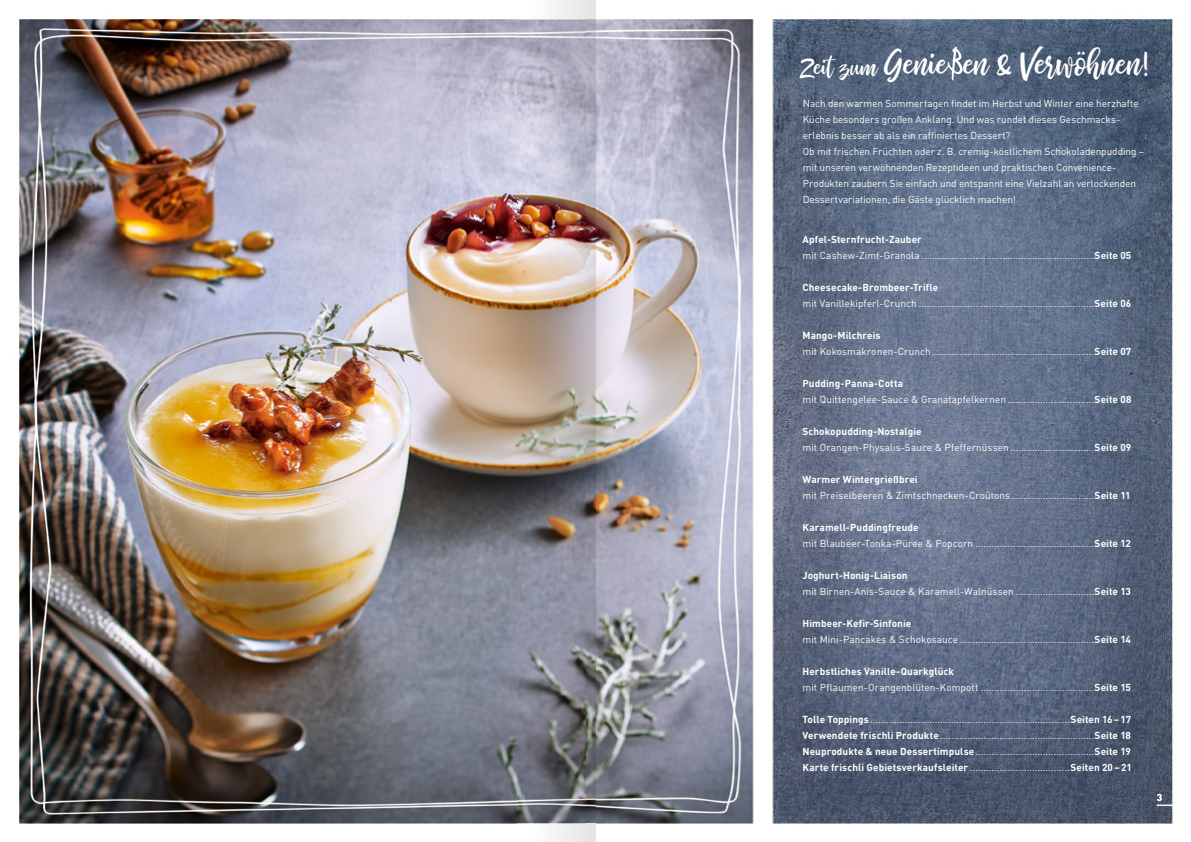
<style>
.page{position:relative;width:1191px;height:842px;background:#fff}
.page>*{position:absolute;margin:0;border:0;box-sizing:border-box;transform-origin:0 0}
.t1{font:31.4px "bhatoshine";color:#fff}
.t2{font:10px/16px "DIN Pro";letter-spacing:.005em;color:#fff}
.t3{font:700 10px "DIN Pro";color:#fff}
.s1{font-size:22.5px}
.s2{font-weight:700}
</style>
<div class="page">
<img style="left:19px;top:0;width:1154px;height:842px">
<hr style="left:1156px;top:805px;width:35px;height:1px;background:#fff">
<svg style="left:945px;top:47px;width:18px;height:33px"></svg>
<p class="t1" style="left:802px;top:40px;width:351px"><span class="s1">Zeit zum</span> Genie en &amp; Verwöhnen!</p>
<p class="t2" style="left:802px;top:94px;width:343px">Nach den warmen Sommertagen findet im Herbst und Winter eine herzhafte Küche besonders großen Anklang. Und was rundet dieses Geschmacks&shy;erlebnis besser ab als ein raffiniertes Dessert?<br>Ob mit frischen Früchten oder z. B. cremig-köstlichem Schokoladenpudding – mit unseren verwöhnenden Rezeptideen und praktischen Convenience-Produkten zaubern Sie einfach und entspannt eine Vielzahl an verlockenden Dessertvariationen, die Gäste glücklich machen!</p>
<p class="t2" style="left:802px;top:230px;width:330px"><span class="s2">Apfel-Sternfrucht-Zauber<br></span>mit Cashew-Zimt-Granola ................................................................<span class="s2">Seite 05</span></p>
<p class="t2" style="left:802px;top:278px;width:330px"><span class="s2">Cheesecake-Brombeer-Trifle<br></span>mit Vanillekipferl-Crunch .................................................................<span class="s2">Seite 06</span></p>
<p class="t2" style="left:802px;top:326px;width:330px"><span class="s2">Mango-Milchreis<br></span>mit Kokosmakronen-Crunch ............................................................<span class="s2">Seite 07</span></p>
<p class="t2" style="left:802px;top:374px;width:330px"><span class="s2">Pudding-Panna-Cotta<br></span>mit Quittengelee-Sauce &amp; Granatapfelkernen ................................<span class="s2">Seite 08</span></p>
<p class="t2" style="left:802px;top:422px;width:330px"><span class="s2">Schokopudding-Nostalgie<br></span>mit Orangen-Physalis-Sauce &amp; Pfeffernüssen ...............................<span class="s2">Seite 09</span></p>
<p class="t2" style="left:802px;top:470px;width:329px"><span class="s2">Warmer Wintergrießbrei<br></span>mit Preiselbeeren &amp; Zimtschnecken-Croûtons ...............................<span class="s2">Seite 11</span></p>
<p class="t2" style="left:802px;top:518px;width:330px"><span class="s2">Karamell-Puddingfreude<br></span>mit Blaubeer-Tonka-Püree &amp; Popcorn ............................................<span class="s2">Seite 12</span></p>
<p class="t2" style="left:802px;top:566px;width:330px"><span class="s2">Joghurt-Honig-Liaison<br></span>mit Birnen-Anis-Sauce &amp; Karamell-Walnüssen .............................<span class="s2">Seite 13</span></p>
<p class="t2" style="left:802px;top:614px;width:330px"><span class="s2">Himbeer-Kefir-Sinfonie<br></span>mit Mini-Pancakes &amp; Schokosauce ..................................................<span class="s2">Seite 14</span></p>
<p class="t2" style="left:802px;top:662px;width:330px"><span class="s2">Herbstliches Vanille-Quarkglück<br></span>mit Pflaumen-Orangenblüten-Kompott ..........................................<span class="s2">Seite 15</span></p>
<p class="t2" style="left:802px;top:710px;width:331px;text-align:justify"><span class="s2">Tolle Toppings</span> ..........................................................................<span class="s2">Seiten 16 – 17<br>Verwendete frischli Produkte</span> .........................................................<span class="s2">Seite 18<br>Neuprodukte &amp; neue Dessertimpulse</span> ............................................<span class="s2">Seite 19<br>Karte frischli Gebietsverkaufsleiter</span> .....................................<span class="s2">Seiten 20 – 21</span></p>
<p class="t3" style="left:1156px;top:789px;width:7px">3</p>
</div>
